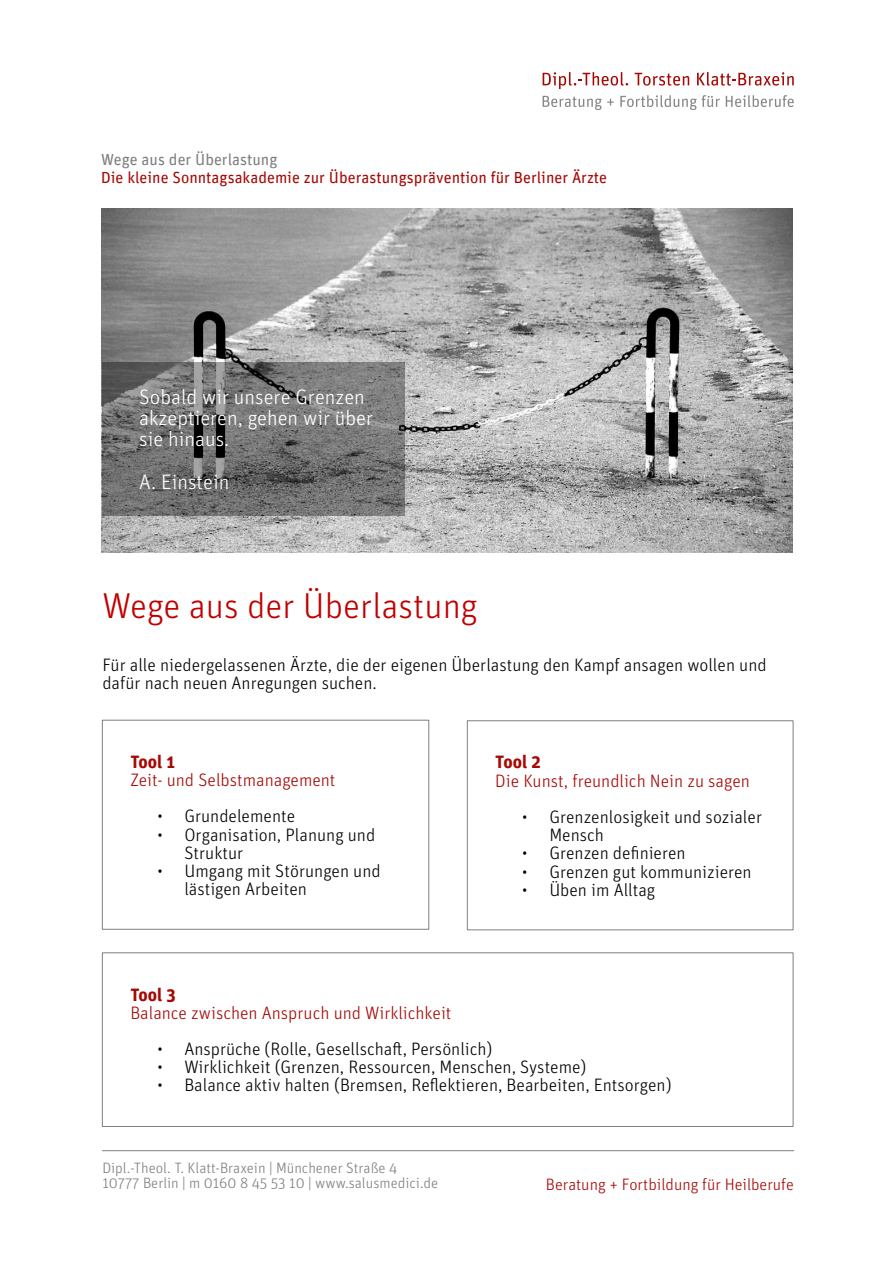
<style>
.page{position:relative;width:894px;height:1263px;background:#fff}
.page>*{position:absolute;margin:0;border:0;box-sizing:border-box;transform-origin:0 0}
.t1{font:300 36px "Unit OT";color:#c00000}
.t2{font:300 21px/21.1px "Unit OT";color:#fff}
.t3{font:300 18px/18.1px "Unit OT";color:#000}
.t4{font:300 18px "Unit OT";color:#a60805}
.t5{font:700 18px "Unit";color:#a60805}
.t6{font:300 16.5px "Unit OT";color:#a60805}
.t7{font:16.05px "Unit";color:#a60805}
.t8{font:16.05px "Unit";color:#7f7f7f}
.t9{font:300 15px/15.1px "Unit OT";color:#7f7f7f}
</style>
<div class="page">
<img style="left:101px;top:208px;width:691px;height:345px">
<div style="left:102px;top:720px;width:327px;height:209px;border:1px solid #7f7f7f"></div>
<div style="left:467px;top:721px;width:326px;height:209px;border:1px solid #7f7f7f"></div>
<div style="left:102px;top:953px;width:691px;height:174px;border:1px solid #7f7f7f"></div>
<hr style="left:102px;top:1150px;width:691px;height:1px;background:#7f7f7f">
<svg style="left:542px;top:72px;width:86px;height:17px"></svg>
<svg style="left:634px;top:73px;width:55px;height:13px"></svg>
<svg style="left:697px;top:72px;width:96px;height:14px"></svg>
<svg style="left:542px;top:96px;width:59px;height:14px"></svg>
<svg style="left:607px;top:99px;width:6px;height:7px"></svg>
<svg style="left:620px;top:95px;width:99px;height:15px"></svg>
<svg style="left:725px;top:95px;width:68px;height:12px"></svg>
<div style="left:102px;top:362px;width:302px;height:154px;background:#000;opacity:.35"></div>
<p class="t8" style="left:101px;top:154px;width:178px">Wege aus der Überlastung</p>
<p class="t7" style="left:101px;top:171px;width:507px">Die kleine Sonntagsakademie zur Überastungsprävention für Berliner Ärzte</p>
<p class="t2" style="left:139px;top:387px;width:235px">Sobald wir unsere Grenzen akzeptieren, gehen wir über sie hinaus.</p>
<p class="t2" style="left:139px;top:472px;width:92px">A. Einstein</p>
<h1 class="t1" style="left:102px;top:589px;width:376px">Wege aus der Überlastung</h1>
<p class="t3" style="left:102px;top:657px;width:665px">Für alle niedergelassenen Ärzte, die der eigenen Überlastung den Kampf ansagen wollen und dafür nach neuen Anregungen suchen.</p>
<p class="t5" style="left:130px;top:755px;width:46px">Tool 1</p>
<p class="t4" style="left:130px;top:772px;width:207px">Zeit- und Selbstmanagement</p>
<p class="t3" style="left:157px;top:808px;width:139px">• Grundelemente</p>
<p class="t3" style="left:184px;top:826px;width:192px;text-indent:-27px">• Organisation, Planung und<br>Struktur</p>
<p class="t3" style="left:184px;top:863px;width:198px;text-indent:-27px">• Umgang mit Störungen und lästigen Arbeiten</p>
<p class="t5" style="left:495px;top:756px;width:47px">Tool 2</p>
<p class="t4" style="left:495px;top:772px;width:256px">Die Kunst, freundlich Nein zu sagen</p>
<p class="t3" style="left:549px;top:809px;width:214px;text-indent:-27px">• Grenzenlosigkeit und sozialer<br>Mensch</p>
<p class="t3" style="left:522px;top:845px;width:165px">• Grenzen definieren</p>
<p class="t3" style="left:522px;top:863px;width:231px">• Grenzen gut kommunizieren</p>
<p class="t3" style="left:522px;top:881px;width:134px">• Üben im Alltag</p>
<p class="t5" style="left:130px;top:988px;width:47px">Tool 3</p>
<p class="t4" style="left:130px;top:1004px;width:322px">Balance zwischen Anspruch und Wirklichkeit</p>
<p class="t3" style="left:157px;top:1041px;width:336px">• Ansprüche (Rolle, Gesellschaft, Persönlich)</p>
<p class="t3" style="left:157px;top:1059px;width:430px">• Wirklichkeit (Grenzen, Ressourcen, Menschen, Systeme)</p>
<p class="t3" style="left:157px;top:1077px;width:515px">• Balance aktiv halten (Bremsen, Reflektieren, Bearbeiten, Entsorgen)</p>
<p class="t9" style="left:102px;top:1161px;width:337px">Dipl.-Theol. T. Klatt-Braxein | Münchener Straße 4<br>10777 Berlin | m 0160 8 45 53 10 | www.salusmedici.de</p>
<p class="t6" style="left:545px;top:1177px;width:249px">Beratung + Fortbildung für Heilberufe</p>
</div>
